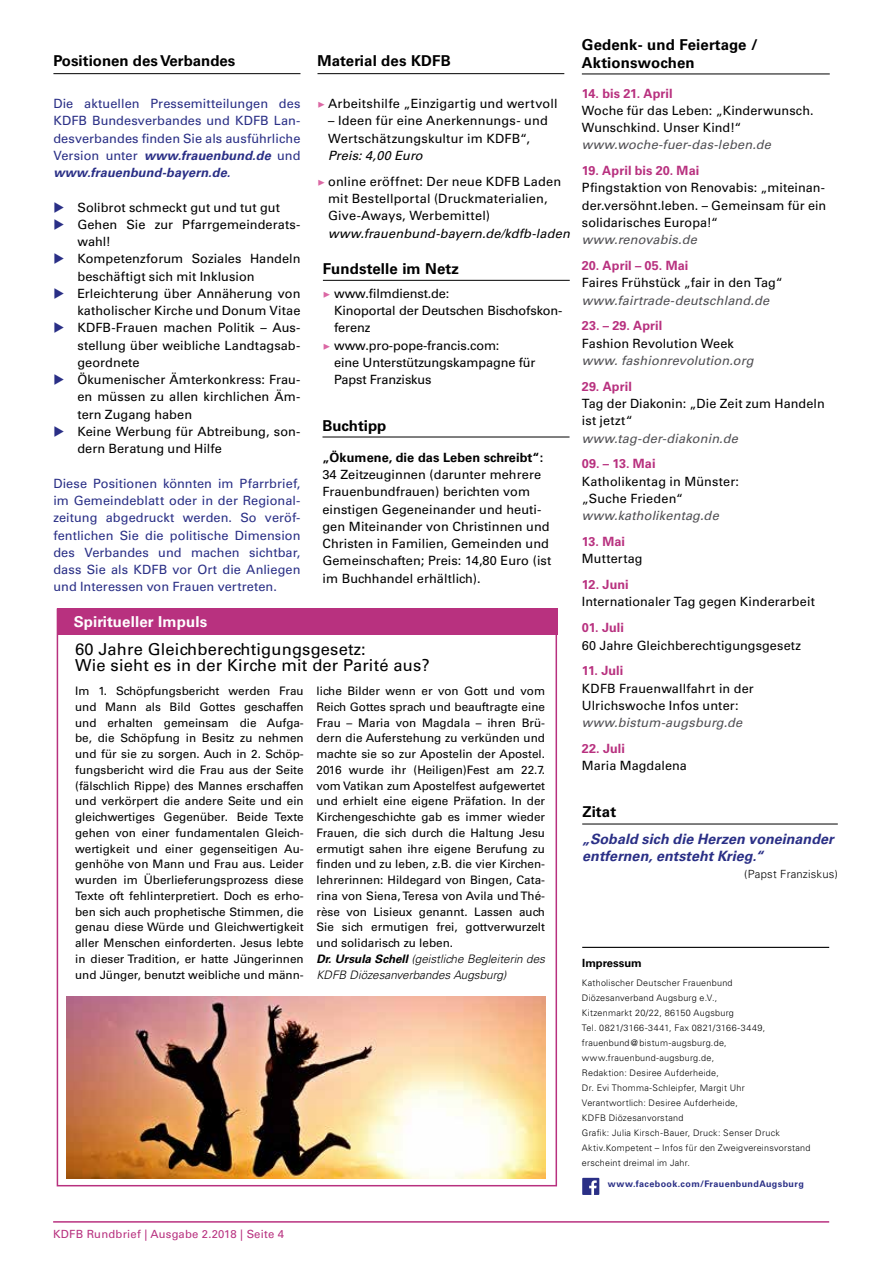
<style>
.page{position:relative;width:893px;height:1263px;background:#fff}
.page>*{position:absolute;margin:0;border:0;box-sizing:border-box;transform-origin:0 0}
.t1{font:16.5px/16.5px "Univers LT Std";letter-spacing:.01em;color:#000}
.t2{font:700 15px/18px "Univers LT Std";letter-spacing:.01em;color:#000}
.t3{font:700 15px "Univers LT Std";letter-spacing:.01em;color:#fff}
.t4{font:italic 700 14.25px/17.2px "Univers LT Std";letter-spacing:.005em;color:#2a2f86}
.t5{font:12.75px/17.2px "Univers LT Std";letter-spacing:.005em;color:#000}
.t6{font:12.75px/17.2px "Univers LT Std";letter-spacing:.005em;color:#2a2f86;text-align:justify}
.t7{font:italic 12.75px "Univers LT Std";letter-spacing:.015em;color:#504f53}
.t8{font:700 12.75px "Univers LT Std";letter-spacing:.01em;color:#b8317f}
.t9{font:italic 12.75px "Univers LT Std";letter-spacing:.01em;color:#000}
.t10{font:700 12.75px "Univers LT Std";letter-spacing:.005em;color:#000}
.t11{font:11.7px/15.8px "Univers LT Std";color:#000;text-align:justify}
.t12{font:11.25px "Univers LT Std";letter-spacing:.02em;color:#b8317f}
.t13{font:300 11.25px "Univers LT Std";letter-spacing:.02em;color:#000}
.t14{font:700 11.25px "Univers LT Std";color:#000}
.t15{font:300 9px/15px "Univers LT Std";letter-spacing:.03em;color:#000}
.t16{font:700 9px "Univers LT Std";letter-spacing:.04em;color:#2a2f86}
.s1{font-weight:700;font-style:italic}
.s2{color:#2a2f86}
.s3{font-family:"Minion Pro";color:#db68a4}
.s4{font-style:italic}
.s5{font-weight:300;font-style:italic}
</style>
<div class="page">
<hr style="left:53px;top:1221px;width:776px;height:1px;background:#b8317f">
<hr style="left:53px;top:73px;width:247px;height:1px;background:#000">
<hr style="left:582px;top:74px;width:248px;height:1px;background:#000">
<hr style="left:317px;top:73px;width:247px;height:1px;background:#000">
<hr style="left:323px;top:280px;width:247px;height:1px;background:#000">
<hr style="left:322px;top:437px;width:247px;height:1px;background:#000">
<hr style="left:582px;top:947px;width:247px;height:1px;background:#000">
<div style="left:582px;top:1178px;width:17px;height:17px;background:#2a2f86"></div>
<svg style="left:589px;top:1180px;width:8px;height:15px"></svg>
<div style="left:57px;top:608px;width:500px;height:27px;background:#b8317f"></div>
<img style="left:67px;top:997px;width:478px;height:181px">
<hr style="left:582px;top:824px;width:256px;height:1px;background:#000">
<p class="t2" style="left:53px;top:52px;width:183px">Positionen des Verbandes</p>
<p class="t6" style="left:53px;top:95px;width:249px">Die aktuellen Pressemitteilungen des KDFB Bundesverbandes und KDFB Lan&shy;desverbandes finden Sie als ausführliche Version unter <span class="s1">www.frauenbund.de</span> und <span class="s1">www.frauenbund-bayern.de.</span></p>
<p class="t5" style="left:53px;top:199px;width:228px"><span class="s2">◆</span> Solibrot schmeckt gut und tut gut</p>
<p class="t5" style="left:77px;top:216px;width:225px;text-indent:-24px"><span class="s2">◆</span> Gehen Sie zur Pfarrgemeinderats&shy;wahl!</p>
<p class="t5" style="left:77px;top:250px;width:225px;text-indent:-24px"><span class="s2">◆</span> Kompetenzforum Soziales Handeln beschäftigt sich mit Inklusion</p>
<p class="t5" style="left:53px;top:285px;width:249px;text-align:right"><span class="s2">◆</span> Erleichterung über Annäherung von katholischer Kirche und Donum Vitae</p>
<p class="t5" style="left:77px;top:319px;width:225px;text-align:justify;text-indent:-24px"><span class="s2">◆</span> KDFB-Frauen machen Politik – Aus&shy;stellung über weibliche Landtagsab&shy;geordnete</p>
<p class="t5" style="left:77px;top:371px;width:225px;text-align:justify;text-indent:-24px"><span class="s2">◆</span> Ökumenischer Ämterkonkress: Frau&shy;en müssen zu allen kirchlichen Äm&shy;tern Zugang haben</p>
<p class="t5" style="left:77px;top:423px;width:225px;text-indent:-24px"><span class="s2">◆</span> Keine Werbung für Abtreibung, son&shy;dern Beratung und Hilfe</p>
<p class="t6" style="left:53px;top:475px;width:249px">Diese Positionen könnten im Pfarrbrief, im Gemeindeblatt oder in der Regional&shy;zeitung abgedruckt werden. So veröf&shy;fentlichen Sie die politische Dimension des Verbandes und machen sichtbar, dass Sie als KDFB vor Ort die Anliegen und Interessen von Frauen vertreten.</p>
<p class="t2" style="left:317px;top:52px;width:135px">Material des KDFB</p>
<p class="t5" style="left:317px;top:95px;width:242px"><span class="s3">▶</span> Arbeitshilfe „Einzigartig und wertvoll</p>
<p class="t5" style="left:328px;top:112px;width:221px">– Ideen für eine Anerkennungs- und<br>Wertschätzungskultur im KDFB“,</p>
<p class="t5" style="left:317px;top:143px;width:245px;line-height:25.8px;text-indent:11px"><span class="s4">Preis: 4,00 Euro<br></span><span class="s3">▶</span> online eröffnet: Der neue KDFB Laden</p>
<p class="t5" style="left:328px;top:190px;width:221px">mit Bestellportal (Druckmaterialien,<br>Give-Aways, Werbemittel)</p>
<p class="t9" style="left:328px;top:225px;width:243px">www.frauenbund-bayern.de/kdfb-laden</p>
<p class="t2" style="left:323px;top:260px;width:138px">Fundstelle im Netz</p>
<p class="t5" style="left:323px;top:285px;width:128px"><span class="s3">▶</span> www.filmdienst.de:</p>
<p class="t5" style="left:334px;top:302px;width:230px">Kinoportal der Deutschen Bischofskon-</p>
<p class="t5" style="left:334px;top:319px;width:38px">ferenz</p>
<p class="t5" style="left:323px;top:337px;width:178px"><span class="s3">▶</span> www.pro-pope-francis.com:</p>
<p class="t5" style="left:334px;top:354px;width:203px">eine Unterstützungskampagne für</p>
<p class="t5" style="left:334px;top:371px;width:99px">Papst Franziskus</p>
<p class="t2" style="left:322px;top:417px;width:65px">Buchtipp</p>
<p class="t10" style="left:322px;top:450px;width:222px">„Ökumene, die das Leben schreibt“:</p>
<p class="t5" style="left:322px;top:466px;width:230px">34 Zeitzeuginnen (darunter mehrere Frauenbundfrauen) berichten vom einstigen Gegeneinander und heuti&shy;gen Miteinander von Christinnen und Christen in Familien, Gemeinden und Gemeinschaften; Preis: 14,80 Euro (ist im Buchhandel erhältlich).</p>
<p class="t3" style="left:74px;top:613px;width:135px">Spiritueller Impuls</p>
<p class="t1" style="left:75px;top:641px;width:356px">60 Jahre Gleichberechtigungsgesetz:<br>Wie sieht es in der Kirche mit der Parité aus?</p>
<p class="t11" style="left:75px;top:683px;width:230px">Im 1. Schöpfungsbericht werden Frau und Mann als Bild Gottes geschaffen und erhalten gemeinsam die Aufga&shy;be, die Schöpfung in Besitz zu nehmen und für sie zu sorgen. Auch in 2. Schöp&shy;fungsbericht wird die Frau aus der Seite (fälschlich Rippe) des Mannes erschaffen und verkörpert die andere Seite und ein gleichwertiges Gegenüber. Beide Texte gehen von einer fundamentalen Gleich&shy;wertigkeit und einer gegenseitigen Au&shy;genhöhe von Mann und Frau aus. Leider wurden im Überlieferungsprozess diese Texte oft fehlinterpretiert. Doch es erho&shy;ben sich auch prophetische Stimmen, die genau diese Würde und Gleichwertigkeit aller Menschen einforderten. Jesus lebte in dieser Tradition, er hatte Jüngerinnen und Jünger, benutzt weibliche und männ-</p>
<p class="t11" style="left:316px;top:683px;width:230px;text-align:left">liche Bilder wenn er von Gott und vom Reich Gottes sprach und beauftragte eine Frau – Maria von Magdala – ihren Brü&shy;dern die Auferstehung zu verkünden und machte sie so zur Apostelin der Apostel.<br>2016 wurde ihr (Heiligen)Fest am 22.7. vom Vatikan zum Apostelfest aufgewertet und erhielt eine eigene Präfation. In der Kirchengeschichte gab es immer wieder Frauen, die sich durch die Haltung Jesu ermutigt sahen ihre eigene Berufung zu finden und zu leben, z.B. die vier Kirchen&shy;lehrerinnen: Hildegard von Bingen, Cata&shy;rina von Siena, Teresa von Avila und Thé&shy;rèse von Lisieux genannt. Lassen auch Sie sich ermutigen frei, gottverwurzelt und solidarisch zu leben.<br><span class="s1">Dr. Ursula Schell</span> <span class="s5">(geistliche Begleiterin des KDFB Diözesanverbandes Augsburg)</span></p>
<p class="t2" style="left:582px;top:36px;width:177px">Gedenk- und Feiertage /<br>Aktionswochen</p>
<p class="t8" style="left:582px;top:86px;width:92px">14. bis 21. April</p>
<p class="t5" style="left:582px;top:102px;width:233px">Woche für das Leben: „Kinderwunsch.<br>Wunschkind. Unser Kind!“</p>
<p class="t7" style="left:582px;top:137px;width:191px">www.woche-fuer-das-leben.de</p>
<p class="t8" style="left:582px;top:163px;width:119px">19. April bis 20. Mai</p>
<p class="t5" style="left:582px;top:179px;width:246px;text-align:justify">Pfingstaktion von Renovabis: „miteinan&shy;der.versöhnt.leben. – Gemeinsam für ein solidarisches Europa!“</p>
<p class="t7" style="left:582px;top:232px;width:117px">www.renovabis.de</p>
<p class="t8" style="left:582px;top:258px;width:108px">20. April – 05. Mai</p>
<p class="t5" style="left:582px;top:274px;width:203px">Faires Frühstück „fair in den Tag“</p>
<p class="t7" style="left:582px;top:292px;width:189px">www.fairtrade-deutschland.de</p>
<p class="t8" style="left:582px;top:318px;width:82px">23. – 29. April</p>
<p class="t5" style="left:582px;top:335px;width:153px">Fashion Revolution Week</p>
<p class="t7" style="left:582px;top:353px;width:173px">www. fashionrevolution.org</p>
<p class="t8" style="left:582px;top:379px;width:52px">29. April</p>
<p class="t5" style="left:582px;top:395px;width:244px">Tag der Diakonin: „Die Zeit zum Handeln ist jetzt“</p>
<p class="t7" style="left:582px;top:430px;width:158px">www.tag-der-diakonin.de</p>
<p class="t8" style="left:582px;top:456px;width:75px">09. – 13. Mai</p>
<p class="t5" style="left:582px;top:473px;width:159px">Katholikentag in Münster: „Suche Frieden“</p>
<p class="t7" style="left:582px;top:508px;width:138px">www.katholikentag.de</p>
<p class="t8" style="left:582px;top:534px;width:45px">13. Mai</p>
<p class="t5" style="left:582px;top:550px;width:62px">Muttertag</p>
<p class="t8" style="left:582px;top:577px;width:48px">12. Juni</p>
<p class="t5" style="left:582px;top:593px;width:235px">Internationaler Tag gegen Kinderarbeit</p>
<p class="t8" style="left:582px;top:620px;width:44px">01. Juli</p>
<p class="t5" style="left:582px;top:636px;width:221px">60 Jahre Gleichberechtigungsgesetz</p>
<p class="t8" style="left:582px;top:663px;width:43px">11. Juli</p>
<p class="t5" style="left:582px;top:680px;width:173px">KDFB Frauenwallfahrt in der<br>Ulrichswoche Infos unter:</p>
<p class="t7" style="left:582px;top:715px;width:162px">www.bistum-augsburg.de</p>
<p class="t8" style="left:582px;top:741px;width:45px">22. Juli</p>
<p class="t5" style="left:582px;top:757px;width:107px">Maria Magdalena</p>
<p class="t2" style="left:582px;top:803px;width:35px">Zitat</p>
<p class="t4" style="left:582px;top:830px;width:253px">„Sobald sich die Herzen voneinander entfernen, entsteht Krieg.“</p>
<p class="t13" style="left:744px;top:868px;width:95px">(Papst Franziskus)</p>
<p class="t14" style="left:582px;top:956px;width:61px">Impressum</p>
<p class="t15" style="left:582px;top:975px;width:230px">Katholischer Deutscher Frauenbund<br>Diözesanverband Augsburg e.V.,<br>Kitzenmarkt 20/22, 86150 Augsburg<br>Tel. 0821/3166-3441, Fax 0821/3166-3449, frauenbund @ bistum-augsburg.de, www.frauenbund-augsburg.de,<br>Redaktion: Desiree Aufderheide,<br>Dr. Evi Thomma-Schleipfer, Margit Uhr Verantwortlich: Desiree Aufderheide,<br>KDFB Diözesanvorstand<br>Grafik: Julia Kirsch-Bauer, Druck: Senser Druck Aktiv.Kompetent – Infos für den Zweigvereinsvorstand erscheint dreimal im Jahr.</p>
<p class="t16" style="left:608px;top:1179px;width:197px">www.facebook.com/FrauenbundAugsburg</p>
<p class="t12" style="left:53px;top:1227px;width:233px">KDFB Rundbrief | Ausgabe 2.2018 | Seite 4</p>
</div>
